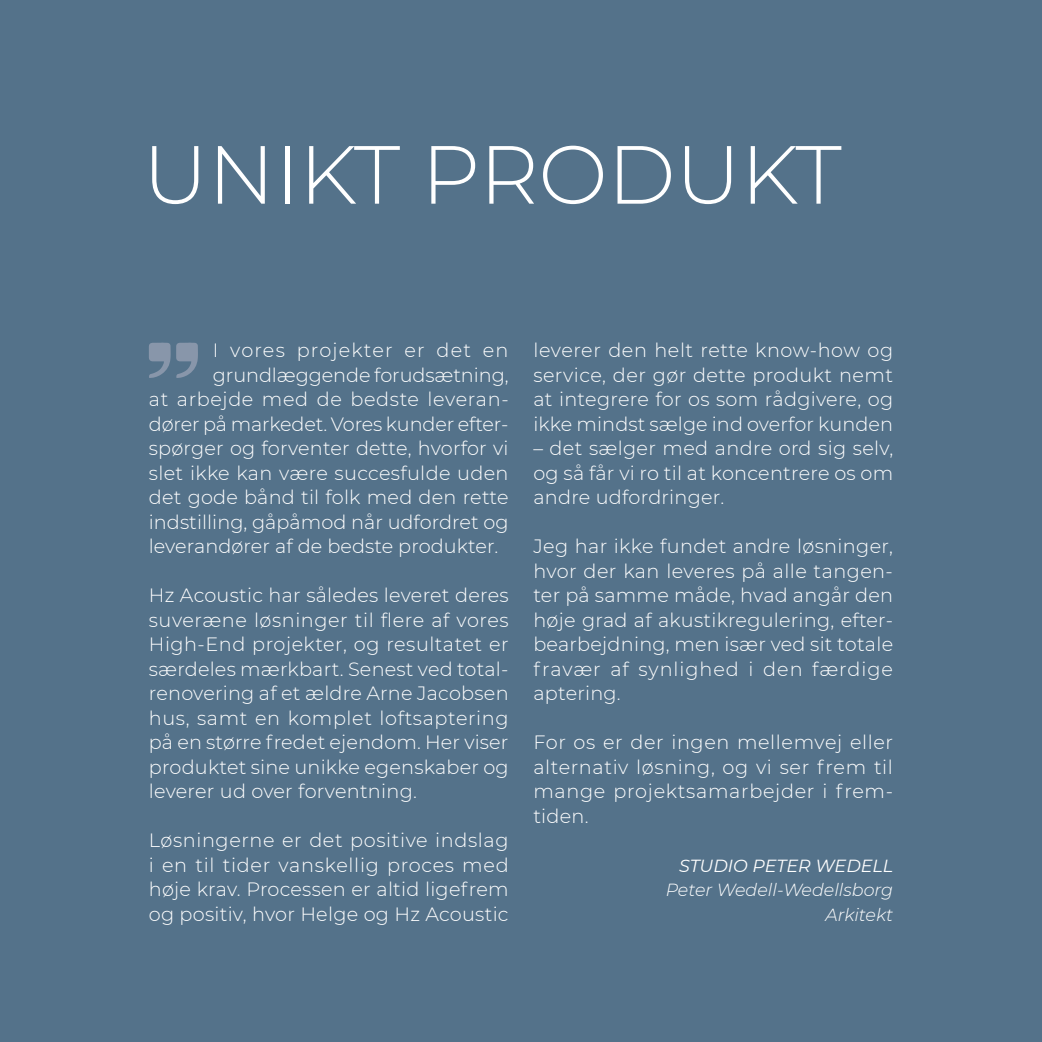
<style>
.page{position:relative;width:1042px;height:1042px;background:#fff}
.page>*{position:absolute;margin:0;border:0;box-sizing:border-box;transform-origin:0 0}
.t1{font:300 82.25px "Montserrat";color:#fff}
.t2{font:300 19.25px/24.5px "Montserrat";letter-spacing:.01em;color:#fff;text-align:justify}
.t3{font:300 19.25px "Montserrat";letter-spacing:.035em;color:#fff}
.t4{font:300 19.25px "Montserrat";letter-spacing:.06em;color:#fff}
.t5{font:italic 300 17.5px/24.5px "Montserrat";color:#fff;text-align:right}
.t6{font:italic 17.5px "Montserrat";color:#fff}
</style>
<div class="page">
<div style="left:0;top:0;width:1041px;height:1042px;background:#54728a"></div>
<svg style="left:149px;top:342px;width:49px;height:36px"></svg>
<svg style="left:1041px;top:0;width:1px;height:1042px"></svg>
<h1 class="t1" style="left:143px;top:119px;width:700px">UNIKT PRODUKT</h1>
<p class="t4" style="left:213px;top:337px;width:297px">I vores projekter er det en</p>
<p class="t2" style="left:213px;top:362px;width:297px">grundlæggende forudsætning,</p>
<p class="t3" style="left:149px;top:386px;width:361px">at arbejde med de bedste leveran-</p>
<p class="t2" style="left:149px;top:411px;width:361px">dører på markedet. Vores kunder efter-</p>
<p class="t2" style="left:149px;top:435px;width:361px">spørger og forventer dette, hvorfor vi</p>
<p class="t2" style="left:149px;top:460px;width:361px">slet ikke kan være succesfulde uden</p>
<p class="t2" style="left:149px;top:484px;width:361px">det gode bånd til folk med den rette</p>
<p class="t2" style="left:149px;top:509px;width:361px">indstilling, gåpåmod når udfordret og</p>
<p class="t2" style="left:149px;top:533px;width:351px">leverandører af de bedste produkter.</p>
<p class="t2" style="left:149px;top:582px;width:361px">Hz Acoustic har således leveret deres suveræne løsninger til flere af vores High-End projekter, og resultatet er særdeles mærkbart. Senest ved total&shy;renovering af et ældre Arne Jacobsen hus, samt en komplet loftsaptering på en større fredet ejendom. Her viser produktet sine unikke egenskaber og leverer ud over forventning.</p>
<p class="t2" style="left:149px;top:827px;width:361px">Løsningerne er det positive indslag i en til tider vanskellig proces med høje krav. Processen er altid ligefrem og positiv, hvor Helge og Hz Acoustic</p>
<p class="t2" style="left:533px;top:337px;width:361px">leverer den helt rette know-how og service, der gør dette produkt nemt at integrere for os som rådgivere, og ikke mindst sælge ind overfor kunden</p>
<p class="t2" style="left:533px;top:435px;width:361px">– det sælger med andre ord sig selv, og så får vi ro til at koncentrere os om andre udfordringer.</p>
<p class="t2" style="left:533px;top:533px;width:361px">Jeg har ikke fundet andre løsninger, hvor der kan leveres på alle tangen&shy;ter på samme måde, hvad angår den høje grad af akustikregulering, efter&shy;bearbejdning, men især ved sit totale fravær af synlighed i den færdige aptering.</p>
<p class="t2" style="left:533px;top:729px;width:361px">For os er der ingen mellemvej eller alternativ løsning, og vi ser frem til mange projektsamarbejder i frem&shy;tiden.</p>
<p class="t6" style="left:679px;top:853px;width:216px">STUDIO PETER WEDELL</p>
<p class="t5" style="left:666px;top:877px;width:229px">Peter Wedell-Wedellsborg<br>Arkitekt</p>
</div>
